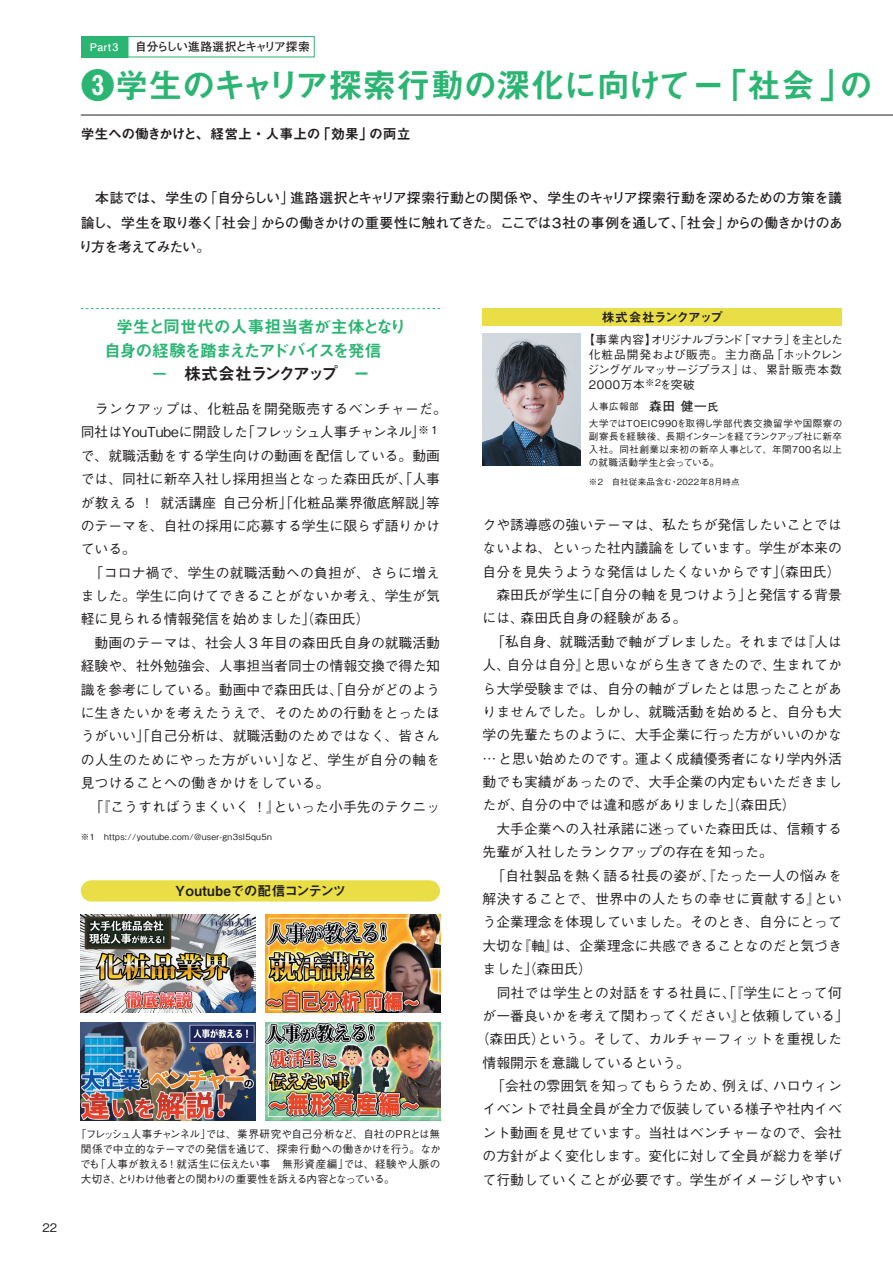
<style>
.page{position:relative;width:893px;height:1263px;background:#fff}
.page>*{position:absolute;margin:0;border:0;box-sizing:border-box;transform-origin:0 0}
.t1{font:34.05px "Midashi Go Pro MB31";letter-spacing:-.03em;color:#2bb572}
.t2{font:16.95px/23.4px "Midashi Go Pro MB31";letter-spacing:-.085em;color:#2bb572;text-align:center}
.t3{font:500 13.8px/23.4px "Gothic BBB Pro";color:#231f20}
.t4{font:700 13.8px/24.5px "Futo Go B101 Pro";letter-spacing:-.05em;color:#231f20;text-align:justify}
.t5{font:500 13.8px "Gothic BBB Pro";letter-spacing:.02em;color:#231f20}
.t6{font:13.8px "Midashi Go Pro MB31";letter-spacing:-.02em;color:#231f20}
.t7{font:13.8px "Midashi Go Pro MB31";color:#231f20}
.t8{font:12.75px "Midashi Go Pro MB31";letter-spacing:-.075em;color:#231f20}
.t9{font:500 11.7px/14.9px "Gothic BBB Pro";color:#231f20;text-align:justify}
.t10{font:700 11.7px "Futo Go B101 Pro";letter-spacing:-.08em;color:#231f20}
.t11{font:500 10.65px/14.9px "Gothic BBB Pro";letter-spacing:-.055em;color:#231f20;text-align:justify}
.t12{font:700 10.65px "Futo Go B101 Pro";letter-spacing:.04em;color:#fff}
.t13{font:500 9.6px/12.8px "Gothic BBB Pro";letter-spacing:.05em;color:#231f20;text-align:justify}
.t14{font:500 8.55px "Gothic BBB Pro";letter-spacing:.04em;color:#231f20}
.s1{color:#231f20}
.s2{font-family:"Futo Go B101 Pro";font-weight:700;font-size:12.75px}
.s3{font-family:"Futo Go B101 Pro";font-weight:700;font-size:10.65px}
</style>
<div class="page">
<hr style="left:81px;top:115px;width:812px;height:1px;background:#231f20">
<img style="left:81px;top:914px;width:174px;height:98px">
<img style="left:81px;top:1023px;width:174px;height:97px">
<img style="left:266px;top:914px;width:174px;height:98px">
<img style="left:266px;top:1023px;width:174px;height:97px">
<img style="left:483px;top:334px;width:97px;height:132px">
<div style="left:91px;top:880px;width:338px;height:21px;background:#e9de46"></div>
<div style="left:483px;top:308px;width:359px;height:17px;background:#e9de46"></div>
<svg style="left:81px;top:308px;width:359px;height:1px"></svg>
<div style="left:81px;top:36px;width:47px;height:21px;background:#2bb572"></div>
<div style="left:128px;top:36px;width:187px;height:21px;border:1px solid #2bb572"></div>
<p class="t9" style="left:43px;top:1218px;width:16px">22</p>
<p class="t12" style="left:90px;top:38px;width:30px">Part3</p>
<p class="t10" style="left:135px;top:37px;width:176px">自分らしい進路選択とキャリア探索</p>
<h1 class="t1" style="left:81px;top:58px;width:794px">❸学生のキャリア探索行動の深化に向けてー「社会」の</h1>
<p class="t6" style="left:81px;top:123px;width:331px">学生への働きかけと、経営上・人事上の「効果」の両立</p>
<p class="t4" style="left:79px;top:184px;width:765px">　本誌では、学生の「自分らしい」進路選択とキャリア探索行動との関係や、学生のキャリア探索行動を深めるための方策を議論し、学生を取り巻く「社会」からの働きかけの重要性に触れてきた。ここでは３社の事例を通して、「社会」からの働きかけのあり方を考えてみたい。</p>
<p class="t2" style="left:104px;top:313px;width:313px">学生と同世代の人事担当者が主体となり<br>自身の経験を踏まえたアドバイスを発信　　－　<span class="s1">株式会社ランクアップ</span>　ー</p>
<p class="t3" style="left:81px;top:395px;width:368px;text-indent:14px">ランクアップは、化粧品を開発販売するベンチャーだ。同社はYouTubeに開設した「フレッシュ人事チャンネル」<sup>※１</sup>で、就職活動をする学生向けの動画を配信している。動画では、同社に新卒入社し採用担当となった森田氏が、「人事が教える！ 就活講座 自己分析」「化粧品業界徹底解説」等のテーマを、自社の採用に応募する学生に限らず語りかけている。<br>　「コロナ禍で、学生の就職活動への負担が、さらに増えました。学生に向けてできることがないか考え、学生が気軽に見られる情報発信を始めました」（森田氏）<br>　動画のテーマは、社会人３年目の森田氏自身の就職活動経験や、社外勉強会、人事担当者同士の情報交換で得た知識を参考にしている。動画中で森田氏は、「自分がどのように生きたいかを考えたうえで、そのための行動をとったほうがいい」「自己分析は、就職活動のためではなく、皆さんの人生のためにやった方がいい」など、学生が自分の軸を見つけることへの働きかけをしている。<br>　「『こうすればうまくいく！』といった小手先のテクニッ</p>
<p class="t14" style="left:81px;top:830px;width:192px">※１　https://youtube.com/@user-gn3sl5qu5n</p>
<p class="t7" style="left:175px;top:880px;width:172px">Youtubeでの配信コンテンツ</p>
<p class="t11" style="left:80px;top:1126px;width:362px;text-indent:-4px">「フレッシュ人事チャンネル」では、業界研究や自己分析など、自社のPRとは無関係で中立的なテーマでの発信を通じて、探索行動への働きかけを行う。なかでも「人事が教える！就活生に伝えたい事　無形資産編」では、経験や人脈の大切さ、とりわけ他者との関わりの重要性を訴える内容となっている。</p>
<p class="t8" style="left:602px;top:307px;width:123px">株式会社ランクアップ</p>
<p class="t9" style="left:587px;top:331px;width:257px;text-indent:-4px">【事業内容】オリジナルブランド「マナラ」を主とした化粧品開発および販売。主力商品「ホットクレンジングゲルマッサージプラス」は、累計販売本数2000万本<sup>※2</sup>を突破</p>
<p class="t13" style="left:589px;top:416px;width:255px">大学ではTOEIC990を取得し学部代表交換留学や国際寮の副寮長を経験後、長期インターンを経てランクアップ社に新卒入社。同社創業以来初の新卒人事として、年間700名以上の就職活動学生と会っている。</p>
<p class="t13" style="left:589px;top:399px;width:131px">人事広報部　<span class="s2">森田 健一</span><span class="s3">氏</span></p>
<p class="t14" style="left:589px;top:475px;width:152px">※2　自社従来品含む・2022年8月時点</p>
<p class="t3" style="left:483px;top:511px;width:361px">クや誘導感の強いテーマは、私たちが発信したいことでは</p>
<p class="t3" style="left:483px;top:535px;width:361px">ないよね、といった社内議論をしています。学生が本来の</p>
<p class="t3" style="left:483px;top:558px;width:359px">自分を見失うような発信はしたくないからです」（森田氏）</p>
<p class="t3" style="left:483px;top:581px;width:361px">　森田氏が学生に「自分の軸を見つけよう」と発信する背景</p>
<p class="t3" style="left:483px;top:605px;width:205px">には、森田氏自身の経験がある。</p>
<p class="t3" style="left:483px;top:628px;width:361px">　「私自身、就職活動で軸がブレました。それまでは『人は</p>
<p class="t3" style="left:483px;top:651px;width:361px">人、自分は自分』と思いながら生きてきたので、生まれてか</p>
<p class="t3" style="left:483px;top:675px;width:361px">ら大学受験までは、自分の軸がブレたとは思ったことがあ</p>
<p class="t3" style="left:483px;top:698px;width:361px">りませんでした。しかし、就職活動を始めると、自分も大</p>
<p class="t3" style="left:483px;top:722px;width:361px">学の先輩たちのように、大手企業に行った方がいいのかな</p>
<p class="t3" style="left:483px;top:745px;width:361px">…と思い始めたのです。運よく成績優秀者になり学内外活</p>
<p class="t3" style="left:483px;top:768px;width:361px">動でも実績があったので、大手企業の内定もいただきまし</p>
<p class="t3" style="left:483px;top:792px;width:314px">たが、自分の中では違和感がありました」（森田氏）</p>
<p class="t3" style="left:483px;top:815px;width:361px">　大手企業への入社承諾に迷っていた森田氏は、信頼する</p>
<p class="t3" style="left:483px;top:839px;width:299px">先輩が入社したランクアップの存在を知った。　</p>
<p class="t3" style="left:483px;top:862px;width:361px">　「自社製品を熱く語る社長の姿が、『たった一人の悩みを</p>
<p class="t5" style="left:483px;top:888px;width:361px">解決することで、世界中の人たちの幸せに貢献する』とい</p>
<p class="t3" style="left:483px;top:909px;width:361px">う企業理念を体現していました。そのとき、自分にとって</p>
<p class="t3" style="left:483px;top:932px;width:361px">大切な『軸』は、企業理念に共感できることなのだと気づき</p>
<p class="t3" style="left:483px;top:955px;width:111px">ました」（森田氏）</p>
<p class="t5" style="left:483px;top:981px;width:361px">　同社では学生との対話をする社員に、「『学生にとって何</p>
<p class="t3" style="left:483px;top:1002px;width:368px">が一番良いかを考えて関わってください』と依頼している」</p>
<p class="t3" style="left:476px;top:1026px;width:368px">（森田氏）という。そして、カルチャーフィットを重視した</p>
<p class="t3" style="left:483px;top:1049px;width:209px">情報開示を意識しているという。</p>
<p class="t3" style="left:483px;top:1072px;width:361px">　「会社の雰囲気を知ってもらうため、例えば、ハロウィン</p>
<p class="t3" style="left:483px;top:1096px;width:361px">イベントで社員全員が全力で仮装している様子や社内イベ</p>
<p class="t3" style="left:483px;top:1119px;width:361px">ント動画を見せています。当社はベンチャーなので、会社</p>
<p class="t3" style="left:483px;top:1142px;width:361px">の方針がよく変化します。変化に対して全員が総力を挙げ</p>
<p class="t3" style="left:483px;top:1166px;width:361px">て行動していくことが必要です。学生がイメージしやすい</p>
</div>
